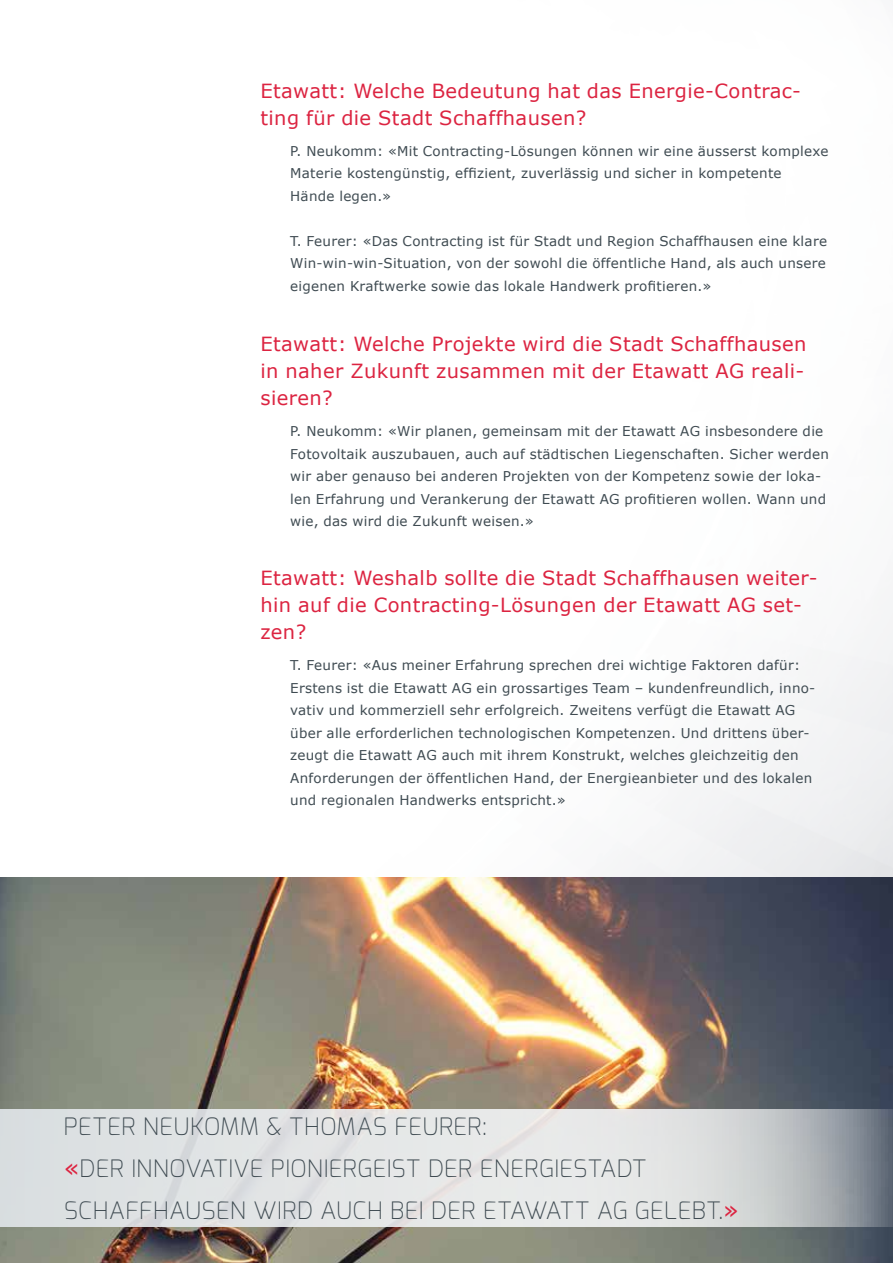
<style>
.page{position:relative;width:893px;height:1263px;background:#fff}
.page>*{position:absolute;margin:0;border:0;box-sizing:border-box;transform-origin:0 0}
.t1{font:200 24px/42px "Exo";letter-spacing:.015em;color:#3f4b52}
.t2{font:19.5px/27px "Verdana";letter-spacing:.02em;color:#dc2441}
.t3{font:13.5px/22.5px "Verdana";letter-spacing:.02em;color:#3f4b52}
.s1{font-family:"Verdana";font-weight:400;color:#dc2441}
</style>
<div class="page">
<img style="left:0;top:592px;width:893px;height:286px">
<img style="left:0;top:878px;width:893px;height:385px">
<svg style="left:0;top:1109px;width:893px;height:118px"></svg>
<h2 class="t2" style="left:260px;top:77px;width:542px">Etawatt: Welche Bedeutung hat das Energie-Contrac&shy;ting für die Stadt Schaffhausen?</h2>
<p class="t3" style="left:290px;top:139px;width:540px">P. Neukomm: «Mit Contracting-Lösungen können wir eine äusserst komplexe<br>Materie kostengünstig, effizient, zuverlässig und sicher in kompetente<br>Hände legen.»</p>
<p class="t3" style="left:290px;top:229px;width:538px;text-align:justify">T. Feurer: «Das Contracting ist für Stadt und Region Schaffhausen eine klare Win-win-win-Situation, von der sowohl die öffentliche Hand, als auch unsere eigenen Kraftwerke sowie das lokale Handwerk profitieren.»</p>
<h2 class="t2" style="left:260px;top:330px;width:548px;text-align:justify">Etawatt: Welche Projekte wird die Stadt Schaffhausen in naher Zukunft zusammen mit der Etawatt AG reali&shy;sieren?</h2>
<p class="t3" style="left:290px;top:420px;width:540px">P. Neukomm: «Wir planen, gemeinsam mit der Etawatt AG insbesondere die Fotovoltaik auszubauen, auch auf städtischen Liegenschaften. Sicher werden wir aber genauso bei anderen Projekten von der Kompetenz sowie der loka&shy;len Erfahrung und Verankerung der Etawatt AG profitieren wollen. Wann und wie, das wird die Zukunft weisen.»</p>
<h2 class="t2" style="left:260px;top:564px;width:559px">Etawatt: Weshalb sollte die Stadt Schaffhausen weiter&shy;hin auf die Contracting-Lösungen der Etawatt AG set&shy;zen?</h2>
<p class="t3" style="left:290px;top:654px;width:527px">T. Feurer: «Aus meiner Erfahrung sprechen drei wichtige Faktoren dafür:<br>Erstens ist die Etawatt AG ein grossartiges Team – kundenfreundlich, inno&shy;vativ und kommerziell sehr erfolgreich. Zweitens verfügt die Etawatt AG über alle erforderlichen technologischen Kompetenzen. Und drittens über&shy;zeugt die Etawatt AG auch mit ihrem Konstrukt, welches gleichzeitig den Anforderungen der öffentlichen Hand, der Energieanbieter und des lokalen und regionalen Handwerks entspricht.»</p>
<h1 class="t1" style="left:64px;top:1105px;width:677px">PETER NEUKOMM &amp; THOMAS FEURER:<br><span class="s1">«</span>DER INNOVATIVE PIONIERGEIST DER ENERGIESTADT<br>SCHAFFHAUSEN WIRD AUCH BEI DER ETAWATT AG GELEBT.<span class="s1">»</span></h1>
</div>
